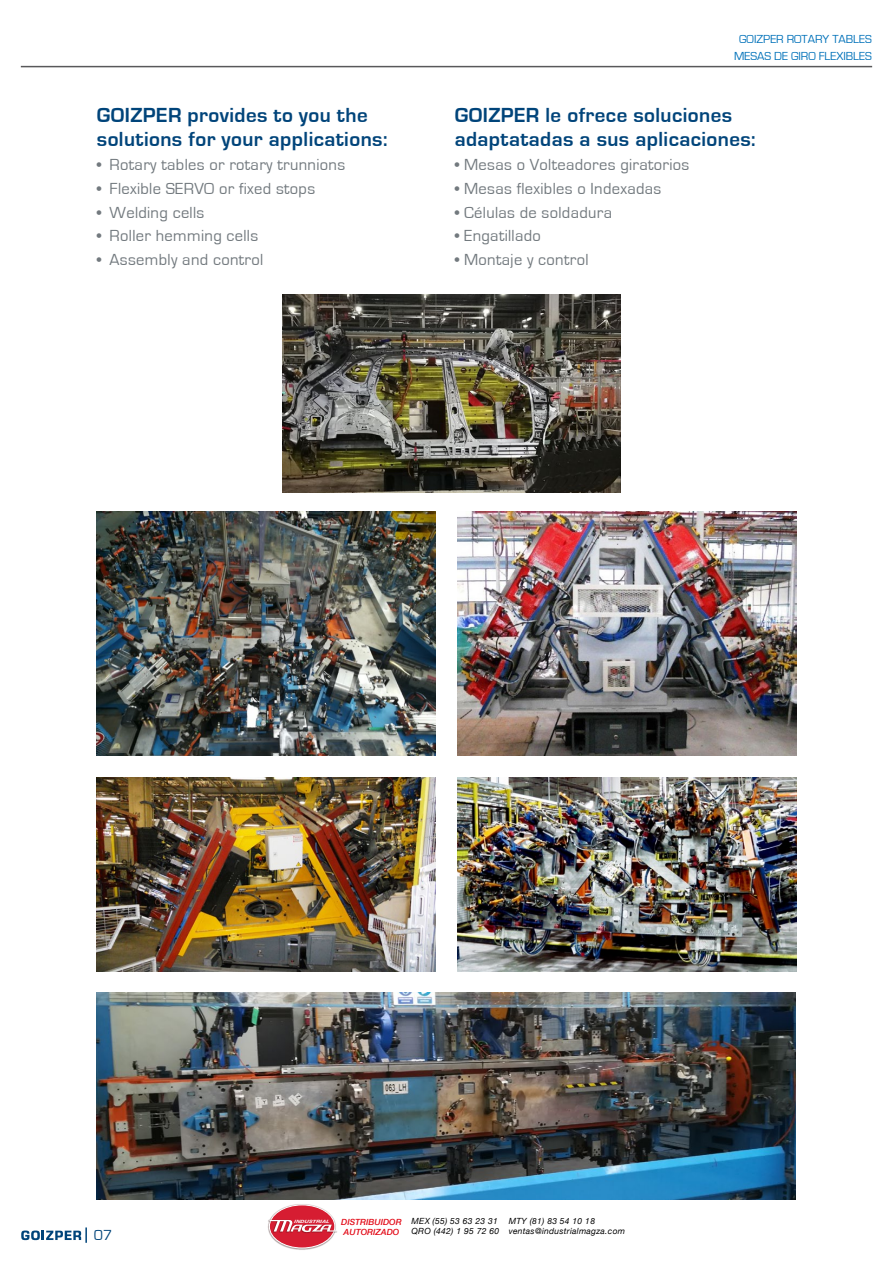
<style>
.page{position:relative;width:893px;height:1263px;background:#fff}
.page>*{position:absolute;margin:0;border:0;box-sizing:border-box;transform-origin:0 0}
.t1{font:700 21px/24px "Eurostile";letter-spacing:.02em;color:#00447a}
.t2{font:16.5px "Eurostile";letter-spacing:.02em;color:#72797e}
.t3{font:15px "Eurostile";color:#00447a}
.t4{font:12px/16.5px "Eurostile";color:#0071b9}
.t5{font:italic 8.55px/10.5px "Helvetica Neue";letter-spacing:.035em;color:#000}
.t6{font:italic 500 8.55px/10.2px "Helvetica Neue";color:#e20916}
.t7{font:italic 700 4.5px "Helvetica Neue";color:#fff;scale:1.26 1}
</style>
<div class="page">
<svg style="left:21px;top:1227px;width:66px;height:16px"></svg>
<hr style="left:21px;top:66px;width:851px;height:1px;background:#58585a">
<img style="left:97px;top:778px;width:338px;height:194px">
<img style="left:457px;top:778px;width:339px;height:194px">
<img style="left:97px;top:993px;width:698px;height:206px">
<img style="left:97px;top:511px;width:338px;height:245px">
<img style="left:457px;top:511px;width:339px;height:245px">
<img style="left:282px;top:294px;width:338px;height:198px">
<img style="left:269px;top:1204px;width:66px;height:46px">
<div style="left:269px;top:1205px;width:66px;height:43px;background:#d61d32;border-radius:50%"></div>
<div style="left:269px;top:1204px;width:66px;height:44px;border:1px solid #fff;border-radius:50%"></div>
<img style="left:268px;top:1219px;width:69px;height:15px">
<svg style="left:269px;top:1220px;width:68px;height:12px"></svg>
<p class="t1" style="left:97px;top:104px;width:292px">GOIZPER provides to you the solutions for your applications:</p>
<p class="t2" style="left:97px;top:156px;width:250px">• Rotary tables or rotary trunnions</p>
<p class="t2" style="left:97px;top:180px;width:220px">• Flexible SERVO or fixed stops</p>
<p class="t2" style="left:97px;top:203px;width:109px">• Welding cells</p>
<p class="t2" style="left:97px;top:227px;width:163px">• Roller hemming cells</p>
<p class="t2" style="left:97px;top:251px;width:168px">• Assembly and control</p>
<p class="t4" style="left:734px;top:31px;width:139px;text-indent:5px">GOIZPER rotary tables<br>MESAS</p>
<p class="t4" style="left:774px;top:48px;width:52px">DE GIRO FLEX</p>
<p class="t4" style="left:843px;top:48px;width:17px">IBLES</p>
<p class="t1" style="left:455px;top:104px;width:302px">GOIZPER le ofrece soluciones adaptatadas a sus aplicaciones:</p>
<p class="t2" style="left:455px;top:156px;width:236px">• Mesas o Volteadores giratorios</p>
<p class="t2" style="left:455px;top:180px;width:208px">• Mesas flexibles o Indexadas</p>
<p class="t2" style="left:455px;top:203px;width:159px">• Células de soldadura</p>
<p class="t2" style="left:455px;top:227px;width:88px">• Engatillado</p>
<p class="t2" style="left:455px;top:251px;width:135px">• Montaje y control</p>
<p class="t3" style="left:94px;top:1227px;width:20px">07</p>
<p class="t7" style="left:294px;top:1218px;width:30px">INDUSTRIA L</p>
<p class="t6" style="left:341px;top:1216px;width:62px">DISTRIBUIDOR<br>AUTORIZADO</p>
<p class="t5" style="left:412px;top:1216px;width:89px">MEX (55) 53 63 23 31<br>QRO (442) 1 95 72 60</p>
<p class="t5" style="left:509px;top:1216px;width:118px">MTY (81) 83 54 10 18 ventas@industrialmagza.com</p>
</div>
